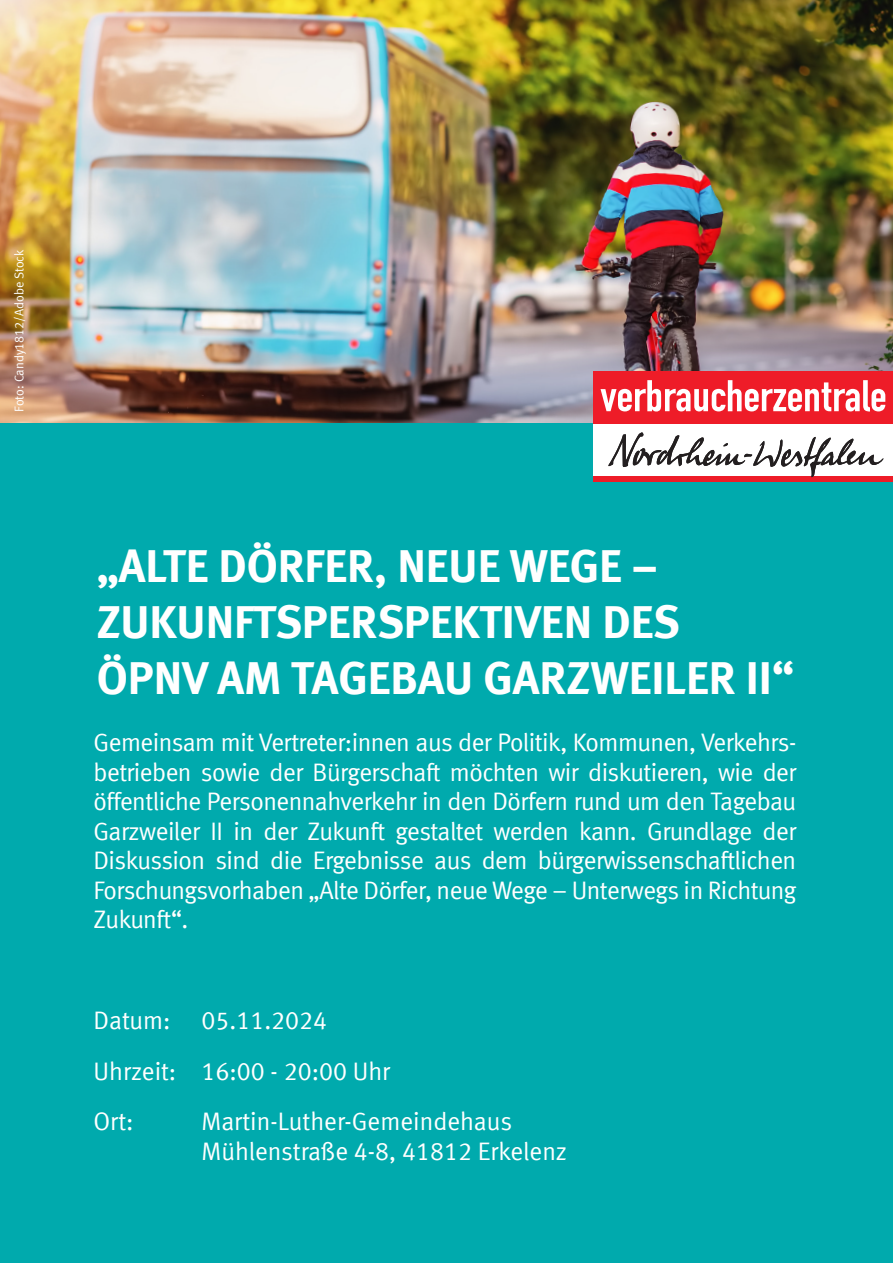
<style>
.page{position:relative;width:893px;height:1263px;background:#fff}
.page>*{position:absolute;margin:0;border:0;box-sizing:border-box;transform-origin:0 0}
.t1{font:700 46.35px/55.8px "VZ Meta LF";color:#fff}
.t2{font:25.2px/29.4px "VZ Meta LF";letter-spacing:-.005em;color:#fff}
.t3{font:12.6px "VZ Meta LF";color:#fff}
</style>
<div class="page">
<img style="left:0;top:0;width:893px;height:423px">
<div style="left:0;top:423px;width:893px;height:840px;background:#00aaad"></div>
<div style="left:594px;top:371px;width:299px;height:53px;background:#ee1c28"></div>
<svg style="left:600px;top:380px;width:286px;height:31px"></svg>
<div style="left:594px;top:424px;width:299px;height:53px;background:#fff"></div>
<div style="left:594px;top:476px;width:299px;height:6px;background:#ee1c28"></div>
<svg style="left:608px;top:432px;width:276px;height:45px"></svg>
<p class="t3" style="left:12px;top:412px;width:163px;rotate:-90deg">Foto: Candy1812/Adobe Stock</p>
<h1 class="t1" style="left:97px;top:538px;width:699px">„ALTE DÖRFER, NEUE WEGE –<br>ZUKUNFTSPERSPEKTIVEN DES<br>ÖPNV AM TAGEBAU GARZWEILER II“</h1>
<p class="t2" style="left:94px;top:728px;width:704px;text-align:justify">Gemeinsam mit Vertreter:innen aus der Politik, Kommunen, Verkehrs&shy;betrieben sowie der Bürgerschaft möchten wir diskutieren, wie der öffentliche Personennahverkehr in den Dörfern rund um den Tagebau Garzweiler II in der Zukunft gestaltet werden kann. Grundlage der Diskussion sind die Ergebnisse aus dem bürgerwissenschaftlichen Forschungsvorhaben „Alte Dörfer, neue Wege – Unterwegs in Richtung Zukunft“.</p>
<p class="t2" style="left:94px;top:995px;width:298px;line-height:50.4px">Datum: 05.11.2024<br>Uhrzeit: 16:00 - 20:00 Uhr<br>Ort:</p>
<p class="t2" style="left:202px;top:1106px;width:367px">Martin-Luther-Gemeindehaus<br>Mühlenstraße 4-8, 41812 Erkelenz</p>
</div>
